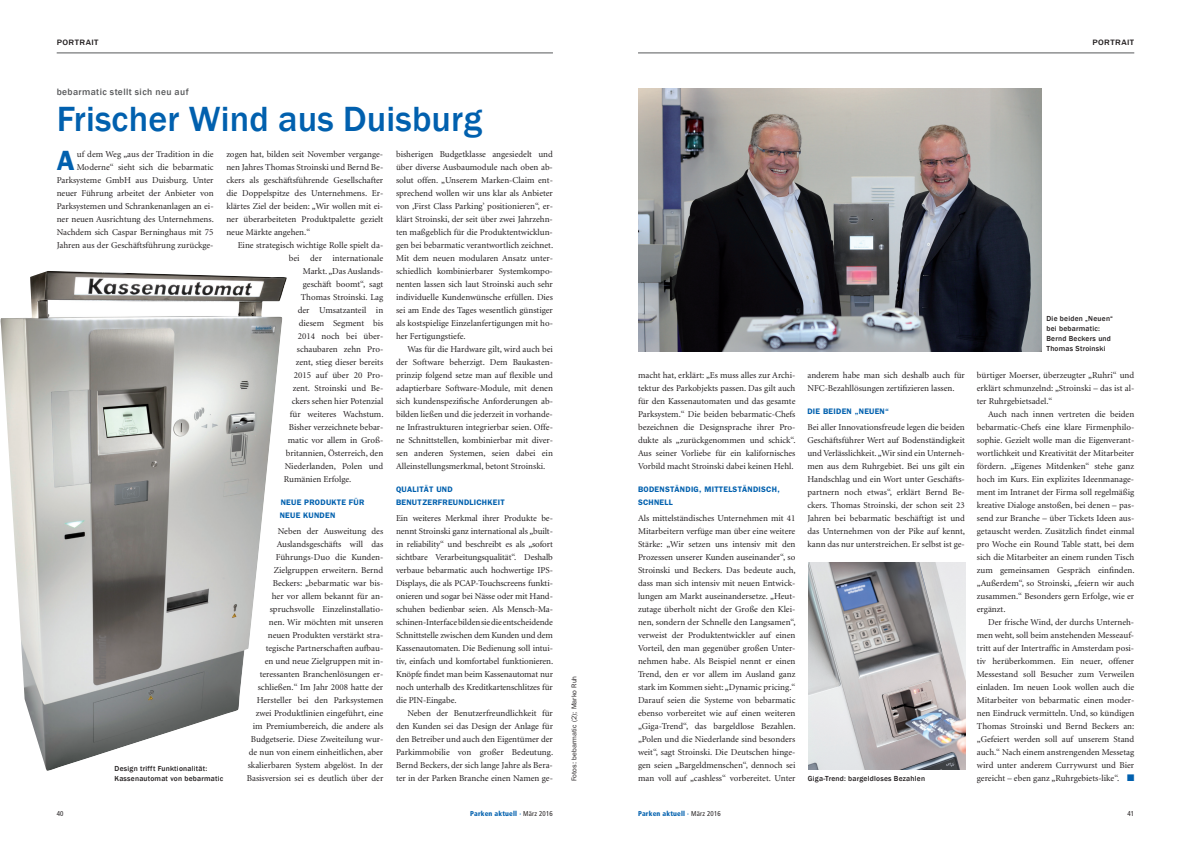
<style>
.page{position:relative;width:1191px;height:842px;background:#fff}
.page>*{position:absolute;margin:0;border:0;box-sizing:border-box;transform-origin:0 0}
.t1{font:500 36px "Franklin Gothic";letter-spacing:.005em;color:#0160ae}
.t2{font:600 28px "Franklin Gothic";color:#0160ae}
.t3{font:500 9.5px "Franklin Gothic";letter-spacing:.04em;color:#57585a}
.t4{font:9px/13px "Minion";color:#231f20;text-align:justify}
.t5{font:600 8px/13px "Franklin Gothic";letter-spacing:.03em;color:#0160ae}
.t6{font:500 8px "Franklin Gothic";letter-spacing:.05em;color:#231f20;scale:1.11 1}
.t7{font:500 7.5px/10px "Franklin Gothic";letter-spacing:.03em;color:#231f20}
.t8{font:900 condensed 7px "Frutiger";letter-spacing:.025em;color:#0160ae}
.t9{font:7px "Franklin Gothic";letter-spacing:.01em;color:#231f20}
.t10{font:condensed 7px "Frutiger";color:#231f20}
.s1{color:#0160ae}
.s2{font-weight:400;color:#231f20}
</style>
<div class="page">
<hr style="left:57px;top:53px;width:496px;height:1px;background:#57585a">
<hr style="left:638px;top:53px;width:496px;height:1px;background:#57585a">
<img style="left:638px;top:88px;width:403px;height:264px">
<img style="left:808px;top:562px;width:157px;height:207px">
<img style="left:0;top:271px;width:287px;height:500px">
<p class="t6" style="left:57px;top:38px;width:39px">Portrait</p>
<p class="t6" style="left:1092px;top:38px;width:39px">Portrait</p>
<p class="t3" style="left:57px;top:86px;width:133px">bebarmatic stellt sich neu auf</p>
<h1 class="t1" style="left:57px;top:96px;width:427px">Frischer Wind aus Duisburg</h1>
<p class="t4" style="left:57px;top:148px;width:159px;text-align:right">uf dem Weg „aus der Tradition in die Moderne“ sieht sich die bebarmatic Parksysteme GmbH aus Duisburg. Unter neuer Führung arbeitet der Anbieter von Parksystemen und Schrankenanlagen an ei&shy;ner neuen Ausrichtung des Unternehmens.<br>Nachdem sich Caspar Berninghaus mit 75<br>Jahren aus der Geschäftsführung zurückge-</p>
<p class="t4" style="left:226px;top:148px;width:158px">zogen hat, bilden seit November vergange&shy;nen Jahres Thomas Stroinski und Bernd Be&shy;ckers als geschäftsführende Gesellschafter die Doppelspitze des Unternehmens. Er&shy;klärtes Ziel der beiden: „Wir wollen mit ei&shy;ner überarbeiteten Produktpalette gezielt neue Märkte angehen.“</p>
<h2 class="t2" style="left:57px;top:144px;width:19px">A</h2>
<p class="t4" style="left:238px;top:239px;width:147px">Eine strategisch wichtige Rolle spielt da-</p>
<p class="t4" style="left:289px;top:252px;width:96px">bei der internationale</p>
<p class="t4" style="left:303px;top:265px;width:82px">Markt. „Das Auslands-</p>
<p class="t4" style="left:303px;top:278px;width:82px">geschäft boomt“, sagt</p>
<p class="t4" style="left:301px;top:291px;width:84px">Thomas Stroinski. Lag</p>
<p class="t4" style="left:298px;top:304px;width:87px">der Umsatzanteil in</p>
<p class="t4" style="left:299px;top:317px;width:86px">diesem Segment bis</p>
<p class="t4" style="left:298px;top:330px;width:87px">2014 noch bei über-</p>
<p class="t4" style="left:297px;top:343px;width:88px">schaubaren zehn Pro-</p>
<p class="t4" style="left:296px;top:356px;width:89px">zent, stieg dieser bereits</p>
<p class="t4" style="left:294px;top:369px;width:91px">2015 auf über 20 Pro-</p>
<p class="t4" style="left:293px;top:382px;width:92px">zent. Stroinski und Be-</p>
<p class="t4" style="left:292px;top:395px;width:93px">ckers sehen hier Potenzial</p>
<p class="t4" style="left:290px;top:408px;width:95px">für weiteres Wachstum.</p>
<p class="t4" style="left:289px;top:421px;width:96px">Bisher verzeichnete bebar-</p>
<p class="t4" style="left:288px;top:434px;width:97px">matic vor allem in Groß-</p>
<p class="t4" style="left:286px;top:447px;width:99px">britannien, Österreich, den</p>
<p class="t4" style="left:285px;top:460px;width:100px">Niederlanden, Polen und</p>
<p class="t4" style="left:284px;top:473px;width:69px">Rumänien Erfolge.</p>
<p class="t5" style="left:280px;top:496px;width:86px">NEUE PRODUKTE FÜR<br>NEUE KUNDEN</p>
<p class="t4" style="left:247px;top:525px;width:138px;text-align:right">Neben der Ausweitung des<br>Auslandsgeschäfts will das<br>Führungs-Duo die Kunden-<br>Zielgruppen erweitern. Bernd<br>Beckers: „bebarmatic war bis-<br>her vor allem bekannt für an&shy;spruchsvolle Einzelinstallatio-<br>nen. Wir möchten mit unseren neuen Produkten verstärkt stra&shy;tegische Partnerschaften aufbau-<br>en und neue Zielgruppen mit in&shy;teressanten Branchenlösungen er&shy;schließen.“ Im Jahr 2008 hatte der<br>Hersteller bei den Parksystemen zwei Produktlinien eingeführt, eine im Premiumbereich, die andere als<br>Budgetserie. Diese Zweiteilung wur&shy;de nun von einem einheitlichen, aber skalierbaren System abgelöst. In der<br>Basisversion sei es deutlich über der</p>
<p class="t7" style="left:115px;top:763px;width:110px">Design trifft Funktionalität:<br>Kassenautomat von bebarmatic</p>
<p class="t4" style="left:396px;top:148px;width:159px">bisherigen Budgetklasse angesiedelt und über diverse Ausbaumodule nach oben ab&shy;solut offen. „Unserem Marken-Claim ent&shy;sprechend wollen wir uns klar als Anbieter von ‚First Class Parking’ positionieren“, er&shy;klärt Stroinski, der seit über zwei Jahrzehn&shy;ten maßgeblich für die Produktentwicklun&shy;gen bei bebarmatic verantwortlich zeichnet.<br>Mit dem neuen modularen Ansatz unter&shy;schiedlich kombinierbarer Systemkompo&shy;nenten lassen sich laut Stroinski auch sehr individuelle Kundenwünsche erfüllen. Dies sei am Ende des Tages wesentlich günstiger als kostspielige Einzelanfertigungen mit ho&shy;her Fertigungstiefe.</p>
<p class="t4" style="left:396px;top:342px;width:158px;text-indent:11px">Was für die Hardware gilt, wird auch bei der Software beherzigt. Dem Baukasten&shy;prinzip folgend setze man auf flexible und adaptierbare Software-Module, mit denen sich kundenspezifische Anforderungen ab&shy;bilden ließen und die jederzeit in vorhande&shy;ne Infrastrukturen integrierbar seien. Offe&shy;ne Schnittstellen, kombinierbar mit diver&shy;sen anderen Systemen, seien dabei ein Alleinstellungsmerkmal, betont Stroinski.</p>
<p class="t5" style="left:396px;top:483px;width:110px">QUALITÄT UND<br>BENUTZERFREUNDLICHKEIT</p>
<p class="t4" style="left:396px;top:512px;width:159px">Ein weiteres Merkmal ihrer Produkte be&shy;nennt Stroinski ganz international als „built&shy;in reliability“ und beschreibt es als „sofort sichtbare Verarbeitungsqualität“. Deshalb verbaue bebarmatic auch hochwertige IPS-Displays, die als PCAP-Touchscreens funkti&shy;onieren und sogar bei Nässe oder mit Hand&shy;schuhen bedienbar seien. Als Mensch-Ma&shy;schinen-Interface bilden sie die entscheidende Schnittstelle zwischen dem Kunden und dem Kassenautomaten. Die Bedienung soll intui&shy;tiv, einfach und komfortabel funktionieren.<br>Knöpfe findet man beim Kassenautomat nur noch unterhalb des Kreditkartenschlitzes für die PIN-Eingabe.</p>
<p class="t4" style="left:396px;top:707px;width:159px;text-indent:11px">Neben der Benutzerfreundlichkeit für den Kunden sei das Design der Anlage für den Betreiber und auch den Eigentümer der Parkimmobilie von großer Bedeutung.<br>Bernd Beckers, der sich lange Jahre als Bera&shy;ter in der Parken Branche einen Namen ge-</p>
<p class="t9" style="left:570px;top:781px;width:107px;rotate:-90deg">Fotos: bebarmatic (2); Marko Ruh</p>
<p class="t4" style="left:638px;top:369px;width:159px">macht hat, erklärt: „Es muss alles zur Archi&shy;tektur des Parkobjekts passen. Das gilt auch für den Kassenautomaten und das gesamte Parksystem.“ Die beiden bebarmatic-Chefs bezeichnen die Designsprache ihrer Pro&shy;dukte als „zurückgenommen und schick“.<br>Aus seiner Vorliebe für ein kalifornisches Vorbild macht Stroinski dabei keinen Hehl.</p>
<p class="t5" style="left:638px;top:483px;width:143px">BODENSTÄNDIG, MITTELSTÄNDISCH,<br>SCHNELL</p>
<p class="t4" style="left:638px;top:512px;width:159px">Als mittelständisches Unternehmen mit 41<br>Mitarbeitern verfüge man über eine weitere Stärke: „Wir setzen uns intensiv mit den Prozessen unserer Kunden auseinander“, so Stroinski und Beckers. Das bedeute auch, dass man sich intensiv mit neuen Entwick&shy;lungen am Markt auseinandersetze. „Heut&shy;zutage überholt nicht der Große den Klei&shy;nen, sondern der Schnelle den Langsamen“, verweist der Produktentwickler auf einen Vorteil, den man gegenüber großen Unter&shy;nehmen habe. Als Beispiel nennt er einen Trend, den er vor allem im Ausland ganz stark im Kommen sieht: „Dynamic pricing.“ Darauf seien die Systeme von bebarmatic ebenso vorbereitet wie auf einen weiteren „Giga-Trend“, das bargeldlose Bezahlen. „Polen und die Niederlande sind besonders weit“, sagt Stroinski. Die Deutschen hinge&shy;gen seien „Bargeldmenschen“, dennoch sei man voll auf „cashless“ vorbereitet. Unter</p>
<p class="t4" style="left:807px;top:369px;width:159px">anderem habe man sich deshalb auch für<br>NFC-Bezahllösungen zertifizieren lassen.</p>
<p class="t5" style="left:807px;top:405px;width:83px">DIE BEIDEN „NEUEN“</p>
<p class="t4" style="left:807px;top:421px;width:159px">Bei aller Innovationsfreude legen die beiden Geschäftsführer Wert auf Bodenständigkeit und Verlässlichkeit. „Wir sind ein Unterneh&shy;men aus dem Ruhrgebiet. Bei uns gilt ein Handschlag und ein Wort unter Geschäfts&shy;partnern noch etwas“, erklärt Bernd Be&shy;ckers. Thomas Stroinski, der schon seit 23<br>Jahren bei bebarmatic beschäftigt ist und das Unternehmen von der Pike auf kennt, kann das nur unterstreichen. Er selbst ist ge-</p>
<p class="t7" style="left:808px;top:773px;width:119px">Giga-Trend: bargeldloses Bezahlen</p>
<p class="t7" style="left:1046px;top:314px;width:68px">Die beiden „Neuen“ bei bebarmatic:<br>Bernd Beckers und<br>Thomas Stroinski</p>
<p class="t4" style="left:977px;top:369px;width:159px">bürtiger Moerser, überzeugter „Ruhri“ und erklärt schmunzelnd: „Stroinski – das ist al&shy;ter Ruhrgebietsadel.“</p>
<p class="t4" style="left:977px;top:408px;width:159px;text-indent:11px">Auch nach innen vertreten die beiden bebarmatic-Chefs eine klare Firmenphilo&shy;sophie. Gezielt wolle man die Eigenverant&shy;wortlichkeit und Kreativität der Mitarbeiter fördern. „Eigenes Mitdenken“ stehe ganz hoch im Kurs. Ein explizites Ideenmanage&shy;ment im Intranet der Firma soll regelmäßig kreative Dialoge anstoßen, bei denen – pas&shy;send zur Branche – über Tickets Ideen aus&shy;getauscht werden. Zusätzlich findet einmal pro Woche ein Round Table statt, bei dem sich die Mitarbeiter an einem runden Tisch zum gemeinsamen Gespräch einfinden. „Außerdem“, so Stroinski, „feiern wir auch zusammen.“ Besonders gern Erfolge, wie er ergänzt.</p>
<p class="t4" style="left:977px;top:616px;width:159px;text-indent:11px">Der frische Wind, der durchs Unterneh&shy;men weht, soll beim anstehenden Messeauf&shy;tritt auf der Intertraffic in Amsterdam posi&shy;tiv herüberkommen. Ein neuer, offener Messestand soll Besucher zum Verweilen einladen. Im neuen Look wollen auch die Mitarbeiter von bebarmatic einen moder&shy;nen Eindruck vermitteln. Und, so kündigen Thomas Stroinski und Bernd Beckers an: „Gefeiert werden soll auf unserem Stand auch.“ Nach einem anstrengenden Messetag wird unter anderem Currywurst und Bier gereicht – eben ganz „Ruhrgebiets-like“. <span class="s1">■</span></p>
<p class="t10" style="left:57px;top:809px;width:8px">40</p>
<p class="t8" style="left:470px;top:809px;width:84px">Parken aktuell · <span class="s2">März 2016</span></p>
<p class="t8" style="left:638px;top:809px;width:84px">Parken aktuell · <span class="s2">März 2016</span></p>
<p class="t10" style="left:1127px;top:809px;width:8px">41</p>
</div>
